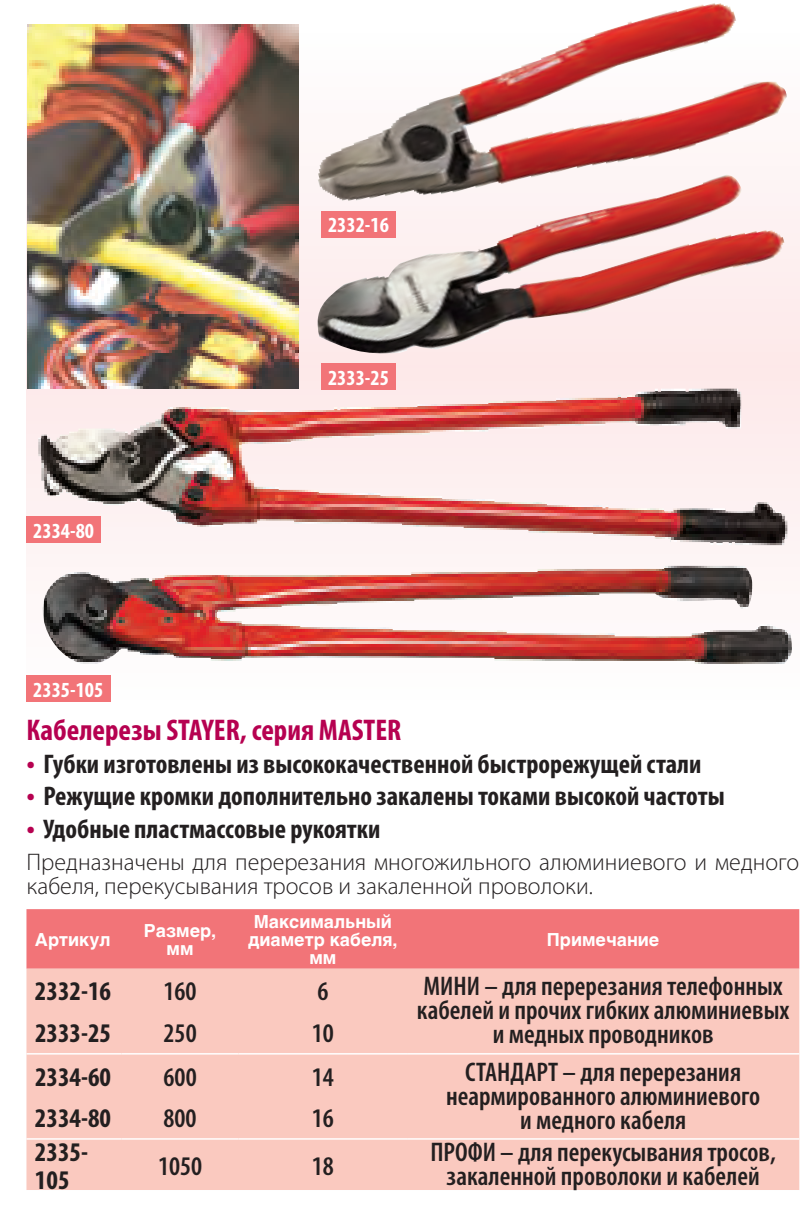
<style>
.page{position:relative;width:808px;height:1216px;background:#fff}
.page>*{position:absolute;margin:0;border:0;box-sizing:border-box;transform-origin:0 0}
.Zagolovok_art_HAND{font:700 condensed 30px "Myriad Pro";color:#b60150}
.Table_Style_HAND{font:600 condensed 27px/24px "Myriad Pro";color:#231f20;text-align:center}
.Text_bullet_HAND{font:700 condensed 27px "Myriad Pro";color:#231f20}
.Table_style_artikul{font:700 condensed 27px/27px "Myriad Pro";color:#231f20}
.Text_HAND{font:300 24px/24px "Myriad Pro";color:#231f20}
._7_2_artikul_vinos{font:700 condensed 21.6px "Myriad Pro";color:#fff}
.Table_zagolovok_HAND{font:700 18px/18px "Helios";color:#fff;text-align:center}
.s1{font-size:30px;color:#b60150}
</style>
<div class="page">
<div style="left:26px;top:25px;width:773px;height:677px;background:#fdf5f5"></div>
<div style="left:26px;top:909px;width:773px;height:59px;background:#f27478"></div>
<div style="left:26px;top:968px;width:773px;height:221px;background:#fac9bf"></div>
<hr style="left:26px;top:1052px;width:95px;height:2px;background:#fff">
<hr style="left:121px;top:1052px;width:117px;height:2px;background:#fff">
<hr style="left:238px;top:1052px;width:169px;height:2px;background:#fff">
<hr style="left:407px;top:1052px;width:392px;height:2px;background:#fff">
<hr style="left:26px;top:1137px;width:95px;height:2px;background:#fff">
<hr style="left:121px;top:1137px;width:117px;height:2px;background:#fff">
<hr style="left:238px;top:1137px;width:169px;height:2px;background:#fff">
<hr style="left:407px;top:1137px;width:392px;height:2px;background:#fff">
<img style="left:38px;top:388px;width:749px;height:157px">
<img style="left:42px;top:565px;width:750px;height:98px">
<img style="left:27px;top:25px;width:271px;height:363px">
<img style="left:318px;top:3px;width:468px;height:172px">
<img style="left:313px;top:175px;width:471px;height:180px">
<div style="left:26px;top:675px;width:85px;height:26px;background:#f27478"></div>
<div style="left:26px;top:516px;width:75px;height:27px;background:#f27478"></div>
<div style="left:321px;top:363px;width:75px;height:26px;background:#f27478"></div>
<div style="left:321px;top:211px;width:75px;height:26px;background:#f27478"></div>
<p class="_7_2_artikul_vinos" style="left:328px;top:213px;width:62px">2332-16</p>
<p class="_7_2_artikul_vinos" style="left:33px;top:518px;width:62px">2334-80</p>
<p class="_7_2_artikul_vinos" style="left:33px;top:677px;width:72px">2335-105</p>
<p class="_7_2_artikul_vinos" style="left:328px;top:365px;width:62px">2333-25</p>
<p class="Zagolovok_art_HAND" style="left:26px;top:713px;width:376px">Кабелерезы STAYER, серия MASTER</p>
<p class="Text_bullet_HAND" style="left:26px;top:748px;width:676px"><span class="s1">•</span> Губки изготовлены из высококачественной быстрорежущей стали</p>
<p class="Text_bullet_HAND" style="left:26px;top:781px;width:699px"><span class="s1">•</span> Режущие кромки дополнительно закалены токами высокой частоты</p>
<p class="Text_bullet_HAND" style="left:26px;top:813px;width:355px"><span class="s1">•</span> Удобные пластмассовые рукоятки</p>
<p class="Text_HAND" style="left:26px;top:850px;width:774px">Предназначены для перерезания многожильного алюминиевого и медного кабеля, перекусывания тросов и закаленной проволоки.</p>
<p class="Table_zagolovok_HAND" style="left:35px;top:930px;width:77px">Артикул</p>
<p class="Table_zagolovok_HAND" style="left:144px;top:921px;width:74px">Размер, мм</p>
<p class="Table_zagolovok_HAND" style="left:248px;top:912px;width:151px">Максимальный диаметр кабеля, мм</p>
<p class="Table_zagolovok_HAND" style="left:546px;top:930px;width:114px">Примечание</p>
<p class="Table_style_artikul" style="left:35px;top:977px;width:78px">2332-16</p>
<p class="Table_Style_HAND" style="left:163px;top:979px;width:35px">160</p>
<p class="Table_Style_HAND" style="left:317px;top:979px;width:13px">6</p>
<p class="Table_Style_HAND" style="left:417px;top:974px;width:374px;text-align:left">МИНИ – для перерезания телефонных кабелей и прочих гибких алюминиевых</p>
<p class="Table_style_artikul" style="left:35px;top:1019px;width:78px">2333-25</p>
<p class="Table_Style_HAND" style="left:163px;top:1021px;width:35px">250</p>
<p class="Table_Style_HAND" style="left:312px;top:1021px;width:24px">10</p>
<p class="Table_Style_HAND" style="left:492px;top:1022px;width:222px">и медных проводников</p>
<p class="Table_style_artikul" style="left:35px;top:1063px;width:78px">2334-60</p>
<p class="Table_Style_HAND" style="left:163px;top:1064px;width:35px">600</p>
<p class="Table_Style_HAND" style="left:312px;top:1064px;width:24px">14</p>
<p class="Table_Style_HAND" style="left:446px;top:1059px;width:315px">СТАНДАРТ – для перерезания неармированного алюминиевого</p>
<p class="Table_style_artikul" style="left:35px;top:1104px;width:78px">2334-80</p>
<p class="Table_Style_HAND" style="left:163px;top:1106px;width:35px">800</p>
<p class="Table_Style_HAND" style="left:312px;top:1106px;width:24px">16</p>
<p class="Table_Style_HAND" style="left:520px;top:1107px;width:168px">и медного кабеля</p>
<p class="Table_style_artikul" style="left:35px;top:1138px;width:55px">2335-<br>105</p>
<p class="Table_Style_HAND" style="left:430px;top:1139px;width:347px">ПРОФИ – для перекусывания тросов, закаленной проволоки и кабелей</p>
<p class="Table_Style_HAND" style="left:158px;top:1154px;width:46px">1050</p>
<p class="Table_Style_HAND" style="left:312px;top:1154px;width:24px">18</p>
</div>
